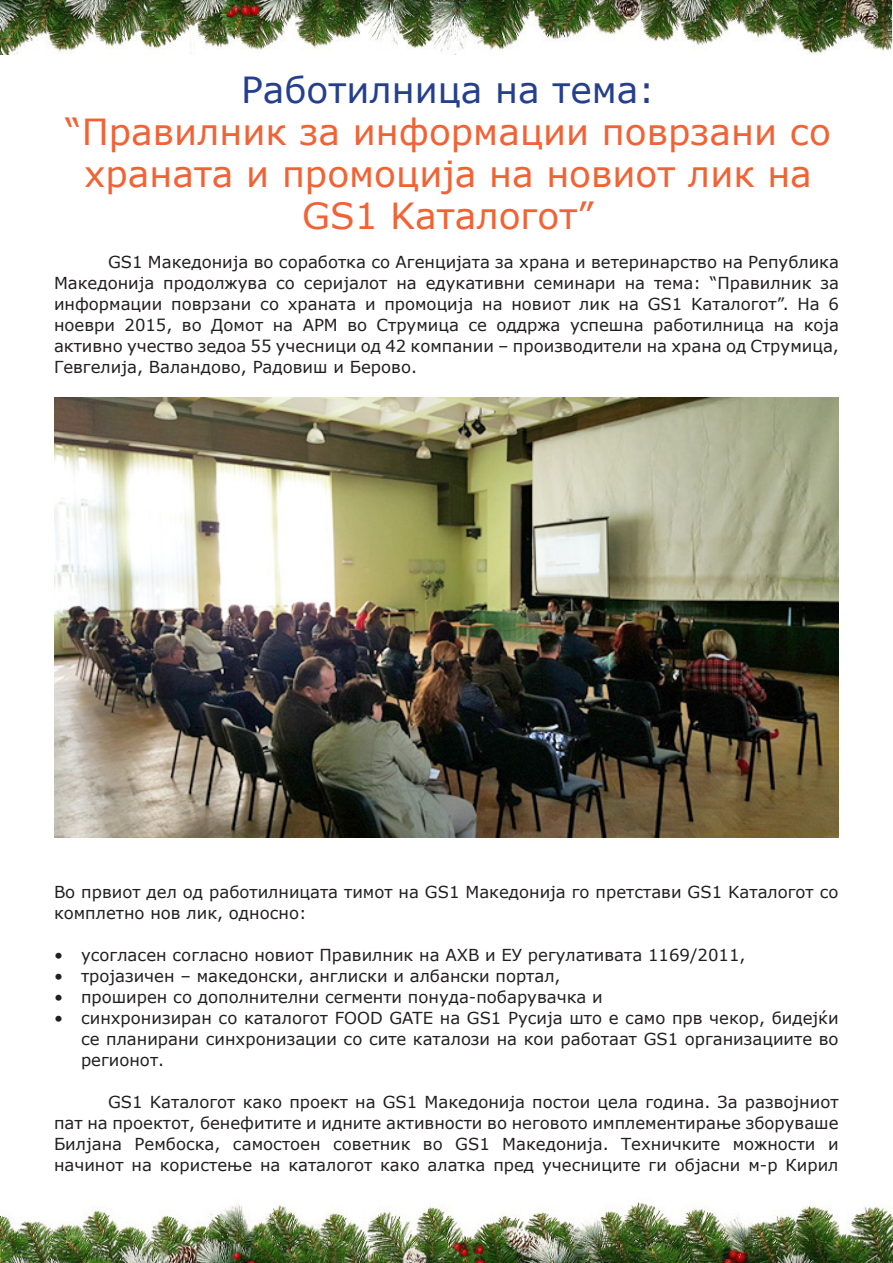
<style>
.page{position:relative;width:893px;height:1263px;background:#fff}
.page>*{position:absolute;margin:0;border:0;box-sizing:border-box;transform-origin:0 0}
.t1{font:36px/42px "Verdana";color:#f16335;text-align:center}
.t2{font:36px "Verdana";color:#253f8e}
.t3{font:16.5px/21px "Verdana";color:#231f20;text-align:justify}
</style>
<div class="page">
<img style="left:0;top:0;width:893px;height:54px">
<img style="left:0;top:1202px;width:893px;height:61px">
<img style="left:54px;top:397px;width:785px;height:441px">
<p class="t2" style="left:241px;top:65px;width:415px">Работилница на тема:</p>
<p class="t1" style="left:65px;top:110px;width:767px">“Правилник за информации поврзани со храната и промоција на новиот лик на<br>GS1 Kаталогот”</p>
<p class="t3" style="left:54px;top:251px;width:786px;text-indent:54px">GS1 Македонија во соработка со Агенцијата за храна и ветеринарство на Република Македонија продолжува со серијалот на едукативни семинари на тема: “Правилник за информации поврзани со храната и промоција на новиот лик на GS1 Kаталогот”. На 6 ноеври 2015, во Домот на АРМ во Струмица се оддржа успешна работилница на која активно учество зедоа 55 учесници од 42 компании – производители на храна од Струмица, Гевгелија, Валандово, Радовиш и Берово.</p>
<p class="t3" style="left:54px;top:881px;width:786px">Во првиот дел од работилницата тимот на GS1 Mакедонија го претстави GS1 Kаталогот со комплетно нов лик, односно:</p>
<p class="t3" style="left:54px;top:944px;width:693px">• усогласен согласно новиот Правилник на АХВ и ЕУ регулативата 1169/2011,</p>
<p class="t3" style="left:54px;top:965px;width:508px">• тројазичен – македонски, англиски и албански портал,</p>
<p class="t3" style="left:54px;top:986px;width:550px">• проширен со дополнителни сегменти понуда-побарувачка и</p>
<p class="t3" style="left:81px;top:1007px;width:759px;text-indent:-27px">• синхронизиран со каталогот FOOD GATE на GS1 Русија што е само прв чекор, бидејќи се планирани синхронизации со сите каталози на кои работаат GS1 организациите во регионот.</p>
<p class="t3" style="left:54px;top:1091px;width:786px;text-indent:54px">GS1 Kаталогот како проект на GS1 Mакедонија постои цела година. За развојниот пат на проектот, бенефитите и идните активности во неговото имплементирање зборуваше Билјана Рембоска, самостоен советник во GS1 Mакедонија. Техничките можности и начинот на користење на каталогот како алатка пред учесниците ги објасни м-р Кирил</p>
</div>
